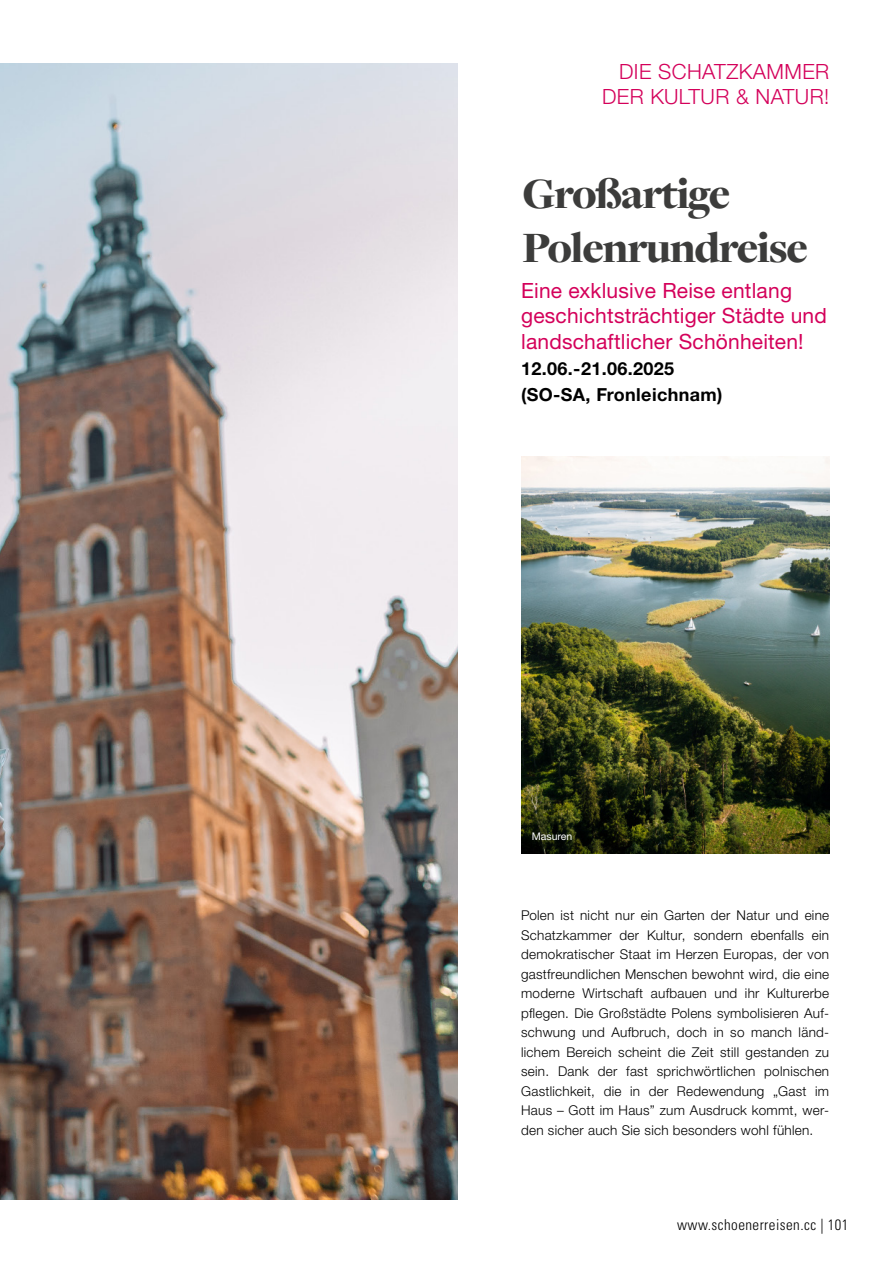
<style>
.page{position:relative;width:893px;height:1263px;background:#fff}
.page>*{position:absolute;margin:0;border:0;box-sizing:border-box;transform-origin:0 0}
.Reisetitel{font:900 45px "Freight Disp Pro";letter-spacing:-.03em;color:#3c3c3b}
.h3_pink{font:21px/25.2px "Helvetica Neue LTW1 G";letter-spacing:.01em;color:#d4005a}
.h2_rechtsbündig_pink{font:300 21px/25.5px "Helvetica Neue LTW1 G";letter-spacing:.02em;color:#d4005a;text-align:right}
.Datum_Reise{font:700 18px/25.5px "Helvetica Neue LTW1 G";letter-spacing:.02em;color:#000}
.t1{font:300 condensed 15px "Univers";letter-spacing:.03em;color:#000}
.Fließtext_9pt{font:300 13.5px/19.5px "Helvetica Neue LTW1 G";letter-spacing:.02em;color:#000;text-align:justify}
.Bildtext_weiss{font:10.5px "Helvetica Neue LTW1 G";letter-spacing:-.005em;color:#fff}
</style>
<div class="page">
<img style="left:0;top:64px;width:457px;height:1135px">
<img style="left:521px;top:456px;width:308px;height:398px">
<p class="h2_rechtsbündig_pink" style="left:602px;top:58px;width:229px">DIE SCHATZKAMMER<br>DER KULTUR &amp; NATUR!</p>
<p class="Reisetitel" style="left:522px;top:163px;width:209px">Großartige</p>
<p class="Reisetitel" style="left:522px;top:217px;width:287px">Polenrundreise</p>
<p class="h3_pink" style="left:521px;top:278px;width:307px">Eine exklusive Reise entlang geschichtsträchtiger Städte und landschaftlicher Schönheiten!</p>
<p class="Datum_Reise" style="left:521px;top:356px;width:203px">12.06.-21.06.2025 (SO-SA, Fronleichnam)</p>
<p class="Bildtext_weiss" style="left:532px;top:830px;width:42px">Masuren</p>
<p class="Fließtext_9pt" style="left:521px;top:906px;width:310px">Polen ist nicht nur ein Garten der Natur und eine Schatzkammer der Kultur, sondern ebenfalls ein demokratischer Staat im Herzen Europas, der von gastfreundlichen Menschen bewohnt wird, die eine moderne Wirtschaft aufbauen und ihr Kulturerbe pflegen. Die Großstädte Polens symbolisieren Auf&shy;schwung und Aufbruch, doch in so manch länd&shy;lichem Bereich scheint die Zeit still gestanden zu sein. Dank der fast sprichwörtlichen polnischen Gastlichkeit, die in der Redewendung „Gast im Haus – Gott im Haus” zum Ausdruck kommt, wer&shy;den sicher auch Sie sich besonders wohl fühlen.</p>
<p class="t1" style="left:677px;top:1216px;width:173px">www.schoenerreisen.cc | 101</p>
</div>
